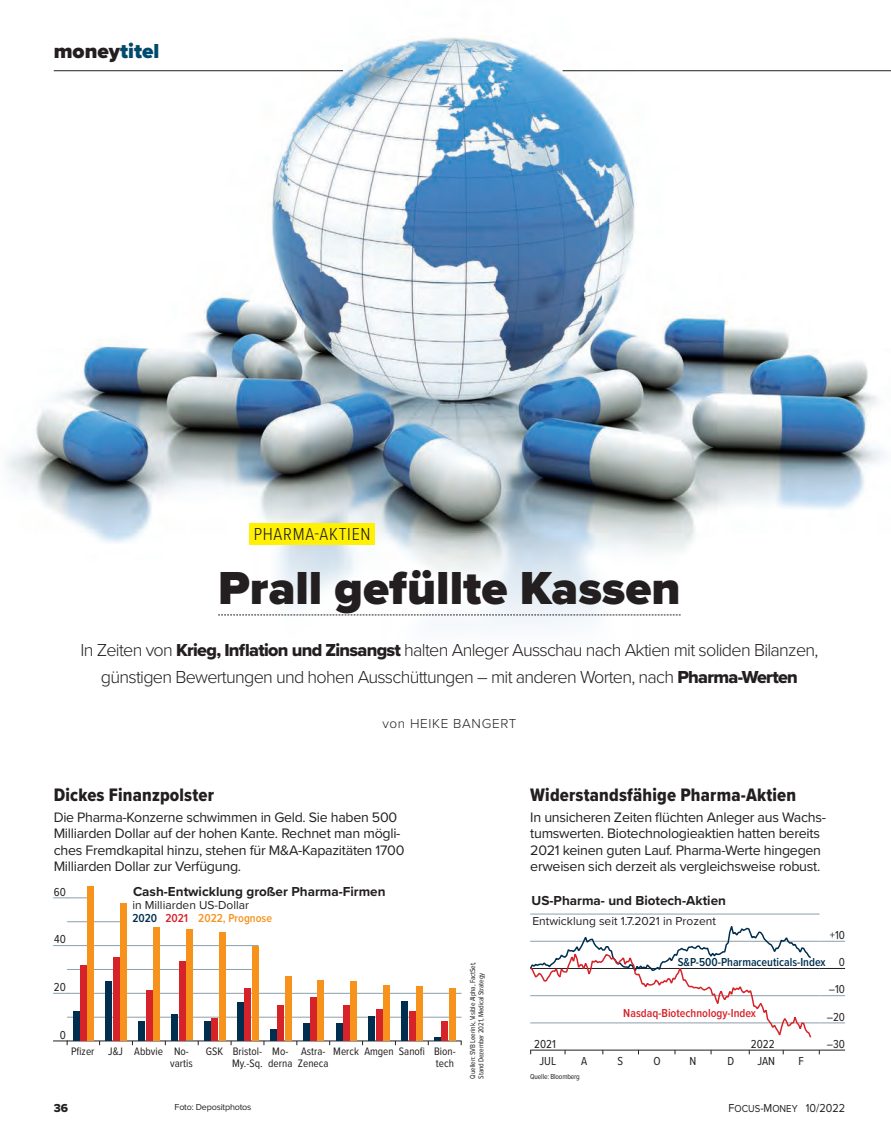
<style>
.page{position:relative;width:891px;height:1133px;background:#fff}
.page>*{position:absolute;margin:0;border:0;box-sizing:border-box;transform-origin:0 0}
.t1{font:900 48px "Proxima Nova";color:#231f20}
.t2{font:900 21px "Proxima Nova";color:#231f20}
.t3{font:18.75px "Proxima Nova Cond Extrabld";letter-spacing:.01em;color:#231f20}
.t4{font:300 18px/27px "Proxima Nova";letter-spacing:-.04em;color:#231f20;text-align:center}
.t5{font:300 18px "Proxima Nova Cond";letter-spacing:.04em;color:#231f20}
.t6{font:14.25px/16.5px "Proxima Nova";letter-spacing:-.02em;color:#231f20}
.t7{font:700 13.5px "Proxima Nova";color:#231f20}
.t8{font:300 13.5px "Proxima Nova";letter-spacing:.05em;color:#231f20}
.t9{font:12px "Proxima Nova";color:#231f20}
.t10{font:12px "Proxima Nova Cond";color:#231f20}
.t11{font:600 12px "Proxima Nova Cond";color:#002e4f}
.t12{font:600 12px "Proxima Nova Cond";color:#d62229}
.t13{font:600 12px "Proxima Nova Cond";color:#f7931d}
.t14{font:12px "Proxima Nova";color:#231f20;scale:.9 1}
.t15{font:12px "Proxima Nova Extrabld";color:#231f20}
.t16{font:11.25px/12px "Proxima Nova Cond";color:#231f20}
.t17{font:9px "Proxima Nova";letter-spacing:-.02em;color:#231f20}
.t18{font:7.5px/8.2px "Proxima Nova Cond";letter-spacing:-.02em;color:#231f20}
.s1{color:#004a6e}
.s2{font-family:"Proxima Nova Extrabld";font-weight:400}
.s3{color:#002e4f}
.s4{color:#d62229}
.s5{font-size:10.5px}
</style>
<div class="page">
<img style="left:6px;top:36px;width:884px;height:592px">
<hr style="left:54px;top:70px;width:289px;height:1px;background:#231f20">
<hr style="left:562px;top:70px;width:328px;height:1px;background:#231f20">
<hr style="left:530px;top:1022px;width:289px;height:1px;background:#8c9faa">
<hr style="left:530px;top:995px;width:289px;height:1px;background:#8c9faa">
<hr style="left:530px;top:968px;width:289px;height:1px;background:#231f20">
<hr style="left:530px;top:941px;width:289px;height:1px;background:#8c9faa">
<hr style="left:530px;top:914px;width:289px;height:1px;background:#8c9faa">
<svg style="left:818px;top:1050px;width:27px;height:4px"></svg>
<hr style="left:530px;top:1050px;width:289px;height:1px;background:#231f20">
<svg style="left:819px;top:1022px;width:26px;height:1px"></svg>
<svg style="left:819px;top:995px;width:26px;height:1px"></svg>
<svg style="left:819px;top:968px;width:26px;height:1px"></svg>
<svg style="left:819px;top:941px;width:26px;height:1px"></svg>
<svg style="left:530px;top:926px;width:282px;height:112px"></svg>
<hr style="left:67px;top:1017px;width:394px;height:1px;background:#8c9faa">
<hr style="left:67px;top:993px;width:394px;height:1px;background:#8c9faa">
<hr style="left:67px;top:969px;width:191px;height:1px;background:#8c9faa">
<hr style="left:67px;top:945px;width:191px;height:1px;background:#8c9faa">
<hr style="left:67px;top:921px;width:59px;height:1px;background:#8c9faa">
<svg style="left:53px;top:1040px;width:15px;height:5px"></svg>
<hr style="left:67px;top:1040px;width:394px;height:1px;background:#231f20">
<svg style="left:53px;top:993px;width:14px;height:1px"></svg>
<svg style="left:53px;top:945px;width:14px;height:1px"></svg>
<svg style="left:53px;top:897px;width:35px;height:1px"></svg>
<div style="left:73px;top:1011px;width:6px;height:29px;background:#002e4f"></div>
<div style="left:80px;top:965px;width:7px;height:75px;background:#d62229"></div>
<div style="left:88px;top:886px;width:6px;height:154px;background:#f7931d"></div>
<div style="left:106px;top:981px;width:6px;height:59px;background:#002e4f"></div>
<div style="left:113px;top:957px;width:7px;height:83px;background:#d62229"></div>
<div style="left:120px;top:903px;width:7px;height:137px;background:#f7931d"></div>
<div style="left:138px;top:1021px;width:7px;height:19px;background:#002e4f"></div>
<div style="left:146px;top:990px;width:6px;height:50px;background:#d62229"></div>
<div style="left:153px;top:927px;width:7px;height:113px;background:#f7931d"></div>
<div style="left:171px;top:1014px;width:7px;height:26px;background:#002e4f"></div>
<div style="left:179px;top:961px;width:6px;height:79px;background:#d62229"></div>
<div style="left:186px;top:929px;width:7px;height:111px;background:#f7931d"></div>
<div style="left:204px;top:1021px;width:7px;height:19px;background:#002e4f"></div>
<div style="left:212px;top:1018px;width:6px;height:22px;background:#d62229"></div>
<div style="left:219px;top:932px;width:6px;height:108px;background:#f7931d"></div>
<div style="left:237px;top:1002px;width:7px;height:38px;background:#002e4f"></div>
<div style="left:244px;top:988px;width:7px;height:52px;background:#d62229"></div>
<div style="left:252px;top:946px;width:6px;height:94px;background:#f7931d"></div>
<div style="left:270px;top:1029px;width:6px;height:11px;background:#002e4f"></div>
<div style="left:277px;top:1005px;width:7px;height:35px;background:#d62229"></div>
<div style="left:285px;top:976px;width:6px;height:64px;background:#f7931d"></div>
<div style="left:303px;top:1022px;width:6px;height:18px;background:#002e4f"></div>
<div style="left:310px;top:997px;width:7px;height:43px;background:#d62229"></div>
<div style="left:317px;top:980px;width:7px;height:60px;background:#f7931d"></div>
<div style="left:336px;top:1023px;width:6px;height:17px;background:#002e4f"></div>
<div style="left:343px;top:1004px;width:6px;height:36px;background:#d62229"></div>
<div style="left:350px;top:981px;width:7px;height:59px;background:#f7931d"></div>
<div style="left:368px;top:1016px;width:7px;height:24px;background:#002e4f"></div>
<div style="left:376px;top:1009px;width:6px;height:31px;background:#d62229"></div>
<div style="left:383px;top:985px;width:7px;height:55px;background:#f7931d"></div>
<div style="left:401px;top:1001px;width:7px;height:39px;background:#002e4f"></div>
<div style="left:409px;top:1011px;width:6px;height:29px;background:#d62229"></div>
<div style="left:416px;top:986px;width:6px;height:54px;background:#f7931d"></div>
<svg style="left:428px;top:1037px;width:13px;height:8px"></svg>
<div style="left:441px;top:1021px;width:7px;height:19px;background:#d62229"></div>
<div style="left:449px;top:987px;width:6px;height:53px;background:#f7931d"></div>
<svg style="left:218px;top:615px;width:462px;height:1px"></svg>
<div style="left:249px;top:523px;width:126px;height:21px;background:#fff101"></div>
<h2 class="t2" style="left:54px;top:35px;width:107px">money<span class="s1">titel</span></h2>
<p class="t5" style="left:254px;top:521px;width:118px">PHARMA-AKTIEN</p>
<h1 class="t1" style="left:218px;top:553px;width:464px">Prall gefüllte Kassen</h1>
<p class="t4" style="left:80px;top:636px;width:739px">In Zeiten von <span class="s2">Krieg, Inflation und Zinsangst</span> halten Anleger Ausschau nach Aktien mit soliden Bilanzen, günstigen Bewertungen und hohen Ausschüttungen – mit anderen Worten, nach <span class="s2">Pharma-Werten</span></p>
<p class="t8" style="left:382px;top:714px;width:136px">von HEIKE BANGERT</p>
<h3 class="t3" style="left:54px;top:781px;width:162px">Dickes Finanzpolster</h3>
<p class="t6" style="left:54px;top:808px;width:352px">Die Pharma-Konzerne schwimmen in Geld. Sie haben 500<br>Milliarden Dollar auf der hohen Kante. Rechnet man mögli&shy;ches Fremdkapital hinzu, stehen für M&amp;A-Kapazitäten 1700<br>Milliarden Dollar zur Verfügung.</p>
<p class="t10" style="left:54px;top:883px;width:14px">60</p>
<p class="t10" style="left:54px;top:930px;width:13px">40</p>
<p class="t10" style="left:54px;top:978px;width:14px">20</p>
<p class="t10" style="left:60px;top:1026px;width:8px">0</p>
<p class="t7" style="left:133px;top:881px;width:254px">Cash-Entwicklung großer Pharma-Firmen</p>
<p class="t13" style="left:132px;top:909px;width:141px"><span class="s3">2020</span> <span class="s4">2021</span> 2022, Prognose</p>
<p class="t9" style="left:132px;top:896px;width:118px">in Milliarden US-Dollar</p>
<p class="t16" style="left:170px;top:1044px;width:24px;text-indent:-99px">Pfizer J&amp;J Abbvie No&shy;vartis</p>
<p class="t16" style="left:206px;top:1044px;width:58px;text-align:right">GSK Bristol-<br>My.-Sq.</p>
<p class="t16" style="left:268px;top:1044px;width:26px;text-align:center">Mo&shy;derna</p>
<p class="t16" style="left:298px;top:1045px;width:32px">Astra-<br>Zeneca</p>
<p class="t16" style="left:333px;top:1044px;width:124px;text-align:right">Merck Amgen Sanofi Bion&shy;tech</p>
<p class="t18" style="left:468px;top:1078px;width:118px;rotate:-90deg">Quellen: SVB Leerink, Visible Alpha, FactSet,<br>Stand Dezember 2021, Medical Strategy</p>
<h3 class="t3" style="left:530px;top:781px;width:267px">Widerstandsfähige Pharma-Aktien</h3>
<p class="t6" style="left:530px;top:808px;width:297px">In unsicheren Zeiten flüchten Anleger aus Wachs&shy;tumswerten. Biotechnologieaktien hatten bereits 2021 keinen guten Lauf. Pharma-Werte hingegen erweisen sich derzeit als vergleichsweise robust.</p>
<p class="t7" style="left:531px;top:890px;width:196px">US-Pharma- und Biotech-Aktien</p>
<p class="t9" style="left:532px;top:912px;width:185px">Entwicklung seit 1.7.2021 in Prozent</p>
<p class="t10" style="left:829px;top:926px;width:17px">+10</p>
<p class="t11" style="left:677px;top:954px;width:149px">S&amp;P-500-Pharmaceuticals-Index</p>
<p class="t10" style="left:838px;top:953px;width:8px">0</p>
<p class="t12" style="left:623px;top:1004px;width:134px">Nasdaq-Biotechnology-Index</p>
<p class="t10" style="left:534px;top:1035px;width:23px">2021</p>
<p class="t10" style="left:750px;top:1035px;width:25px">2022</p>
<p class="t10" style="left:539px;top:1052px;width:18px">JUL</p>
<p class="t10" style="left:581px;top:1052px;width:8px">A</p>
<p class="t10" style="left:617px;top:1052px;width:7px">S</p>
<p class="t10" style="left:653px;top:1052px;width:9px">O</p>
<p class="t10" style="left:689px;top:1052px;width:8px">N</p>
<p class="t10" style="left:727px;top:1052px;width:8px">D</p>
<p class="t10" style="left:757px;top:1052px;width:19px">JAN</p>
<p class="t10" style="left:798px;top:1052px;width:7px">F</p>
<p class="t18" style="left:530px;top:1072px;width:51px">Quelle: Bloomberg</p>
<p class="t10" style="left:828px;top:980px;width:18px">–10</p>
<p class="t10" style="left:826px;top:1008px;width:20px">–20</p>
<p class="t10" style="left:826px;top:1035px;width:20px">–30</p>
<p class="t15" style="left:54px;top:1098px;width:16px">36</p>
<p class="t17" style="left:174px;top:1100px;width:78px">Foto: Depositphotos</p>
<p class="t14" style="left:728px;top:1098px;width:131px">F<span class="s5">OCUS</span>-M<span class="s5">ONEY</span> 10/2022</p>
</div>
